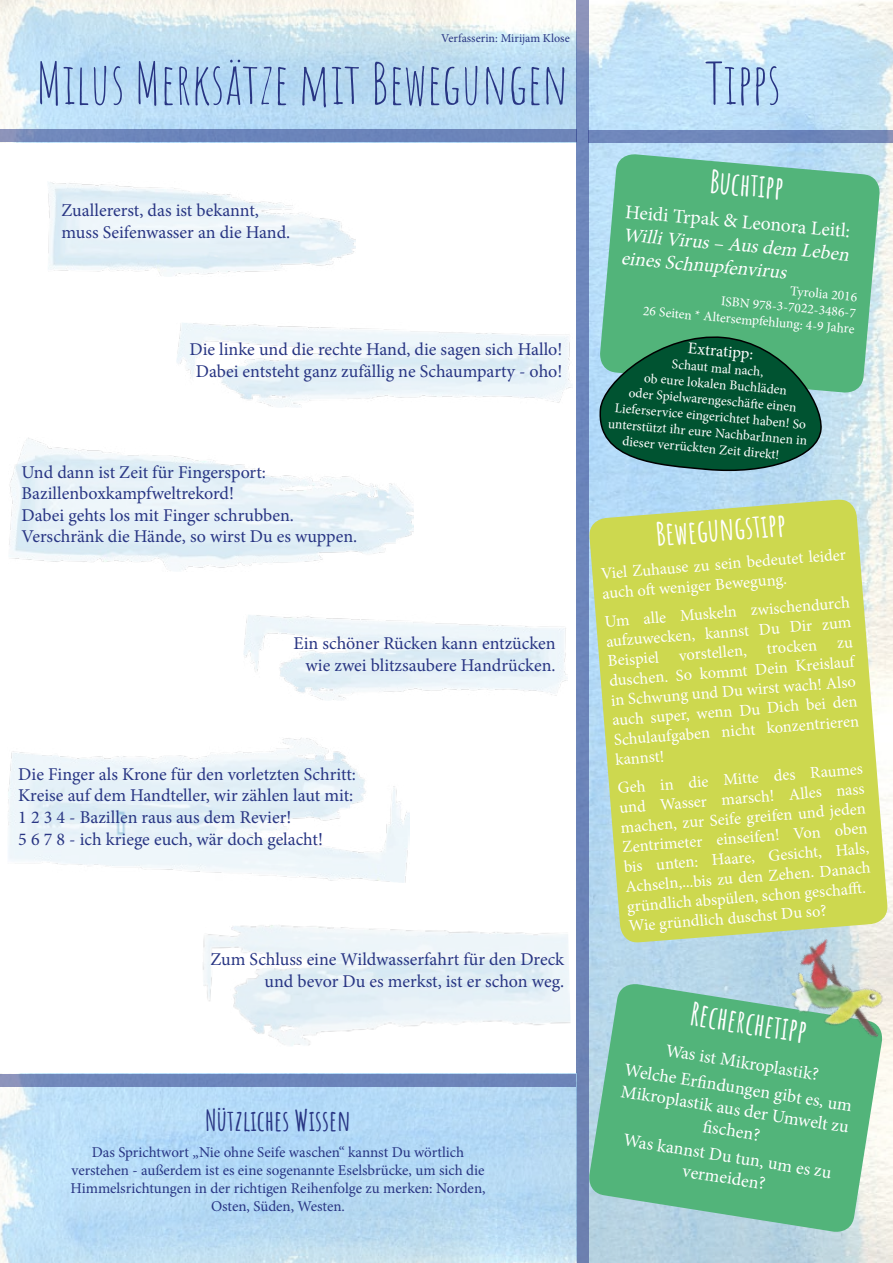
<style>
.page{position:relative;width:893px;height:1263px;background:#fff}
.page>*{position:absolute;margin:0;border:0;box-sizing:border-box;transform-origin:0 0}
.t1{font:57px "Amatic SC";color:#283583}
.t2{font:700 31.5px "Amatic SC";color:#fff}
.t3{font:700 28.5px "Amatic SC";color:#283583}
.t4{font:italic 19.5px/23.4px "Minion Pro";color:#fff}
.t5{font:19.5px "Minion Pro";color:#fff}
.t6{font:18px/21.6px "Minion Pro";color:#283583}
.t7{font:18px/21.6px "Minion Pro";color:#fff;text-align:center}
.t8{font:16.5px/19.6px "Minion Pro";color:#fff}
.t9{font:15px/18px "Minion Pro";color:#283583;text-align:center}
.t10{font:13.5px/16.2px "Minion Pro";color:#fff;text-align:right}
.t11{font:12px "Minion Pro";color:#283583}
</style>
<div class="page">
<img style="left:8px;top:738px;width:401px;height:144px">
<img style="left:9px;top:438px;width:404px;height:133px">
<img style="left:48px;top:182px;width:308px;height:94px">
<img style="left:589px;top:1px;width:304px;height:1262px">
<img style="left:0;top:0;width:576px;height:129px">
<svg style="left:598px;top:153px;width:283px;height:241px;background:#61ba8a"></svg>
<svg style="left:589px;top:981px;width:296px;height:253px;background:#6abc90"></svg>
<div style="left:0;top:129px;width:576px;height:13px;background:#6c85ba"></div>
<svg style="left:594px;top:330px;width:231px;height:145px;background:#277457"></svg>
<img style="left:778px;top:933px;width:115px;height:119px">
<div style="left:589px;top:130px;width:304px;height:12px;background:#6f87ba"></div>
<div style="left:576px;top:0;width:13px;height:1263px;background:#6c84b9"></div>
<img style="left:0;top:1086px;width:576px;height:177px">
<svg style="left:589px;top:498px;width:300px;height:446px;background:#ccd966"></svg>
<div style="left:0;top:1074px;width:576px;height:12px;background:#6c85ba"></div>
<p class="t11" style="left:441px;top:30px;width:130px">Verfasserin: Mirijam Klose</p>
<h1 class="t1" style="left:36px;top:42px;width:534px">Milus Merksätze mit Bewegungen</h1>
<h1 class="t1" style="left:705px;top:42px;width:77px">Tipps</h1>
<p class="t6" style="left:62px;top:200px;width:230px">Zuallererst, das ist bekannt, muss Seifenwasser an die Hand.</p>
<p class="t6" style="left:189px;top:339px;width:374px;text-align:center">Die linke und die rechte Hand, die sagen sich Hallo!<br>Dabei entsteht ganz zufällig ne Schaumparty - oho!</p>
<p class="t6" style="left:22px;top:461px;width:337px">Und dann ist Zeit für Fingersport:<br>Bazillenboxkampfweltrekord!<br>Dabei gehts los mit Finger schrubben.<br>Verschränk die Hände, so wirst Du es wuppen.</p>
<p class="t6" style="left:293px;top:633px;width:264px;text-align:right">Ein schöner Rücken kann entzücken wie zwei blitzsaubere Handrücken.</p>
<p class="t6" style="left:18px;top:763px;width:339px">Die Finger als Krone für den vorletzten Schritt:<br>Kreise auf dem Handteller, wir zählen laut mit:<br>1 2 3 4 - Bazillen raus aus dem Revier!<br>5 6 7 8 - ich kriege euch, wär doch gelacht!</p>
<p class="t6" style="left:211px;top:948px;width:355px;text-align:right">Zum Schluss eine Wildwasserfahrt für den Dreck und bevor Du es merkst, ist er schon weg.</p>
<h3 class="t3" style="left:205px;top:1098px;width:147px">Nützliches Wissen</h3>
<p class="t9" style="left:70px;top:1144px;width:417px">Das Sprichtwort „Nie ohne Seife waschen“ kannst Du wörtlich verstehen - außerdem ist es eine sogenannte Eselsbrücke, um sich die Himmelsrichtungen in der richtigen Reihenfolge zu merken: Norden, Osten, Süden, Westen.</p>
<h2 class="t2" style="left:712px;top:157px;width:75px;rotate:5deg">Buchtipp</h2>
<p class="t5" style="left:626px;top:198px;width:227px;rotate:5deg">Heidi Trpak &amp; Leonora Leitl:</p>
<p class="t4" style="left:624px;top:223px;width:228px;rotate:5deg">Willi Virus – Aus dem Leben eines Schnupfenvirus</p>
<p class="t10" style="left:647px;top:270px;width:214px;rotate:5deg">Tyrolia 2016<br>ISBN 978-3-7022-3486-7<br>26 Seiten * Altersempfehlung: 4-9 Jahre</p>
<p class="t8" style="left:689px;top:338px;width:67px;rotate:5deg">Extratipp:</p>
<p class="t10" style="left:673px;top:356px;width:93px;rotate:5deg">Schaut mal nach,</p>
<p class="t10" style="left:645px;top:370px;width:145px;rotate:5deg">ob eure lokalen Buchläden</p>
<p class="t10" style="left:629px;top:385px;width:170px;rotate:5deg">oder Spielwarengeschäft e einen</p>
<p class="t10" style="left:616px;top:400px;width:194px;rotate:5deg">Lieferservice eingerichtet haben! So</p>
<p class="t10" style="left:609px;top:415px;width:201px;rotate:5deg">unterstützt ihr eure NachbarInnen in</p>
<p class="t10" style="left:623px;top:433px;width:159px;rotate:5deg">dieser verrückten Zeit direkt!</p>
<h2 class="t2" style="left:654px;top:510px;width:132px;rotate:-4deg">Bewegungstipp</h2>
<p class="t8" style="left:600px;top:565px;width:247px;rotate:-5deg">Viel Zuhause zu sein bedeutet leider auch oft weniger Bewegung.</p>
<p class="t8" style="left:603px;top:613px;width:248px;text-align:justify;rotate:-5deg">Um alle Muskeln zwischendurch aufzuwecken, kannst Du Dir zum Beispiel vorstellen, trocken zu duschen. So kommt Dein Kreislauf in Schwung und Du wirst wach! Also auch super, wenn Du Dich bei den Schulaufgaben nicht konzentrieren kannst!</p>
<p class="t8" style="left:616px;top:779px;width:248px;rotate:-5deg">Geh in die Mitte des Raumes und Wasser marsch! Alles nass machen, zur Seife greifen und jeden<br>Zentrimeter einseifen! Von oben bis unten: Haare, Gesicht, Hals,<br>Achseln,...bis zu den Zehen. Danach gründlich abspülen, schon geschafft .<br>Wie gründlich duschst Du so?</p>
<h2 class="t2" style="left:695px;top:989px;width:118px;rotate:9deg">Recherchetipp</h2>
<p class="t7" style="left:631px;top:1031px;width:232px;line-height:25.8px;rotate:9deg">Was ist Mikroplastik?<br>Welche Erfi ndungen gibt es, um</p>
<p class="t7" style="left:623px;top:1080px;width:232px;rotate:9deg">Mikroplastik aus der Umwelt zu fi schen?</p>
<p class="t7" style="left:625px;top:1129px;width:212px;rotate:9deg">Was kannst Du tun, um es zu vermeiden?</p>
</div>
